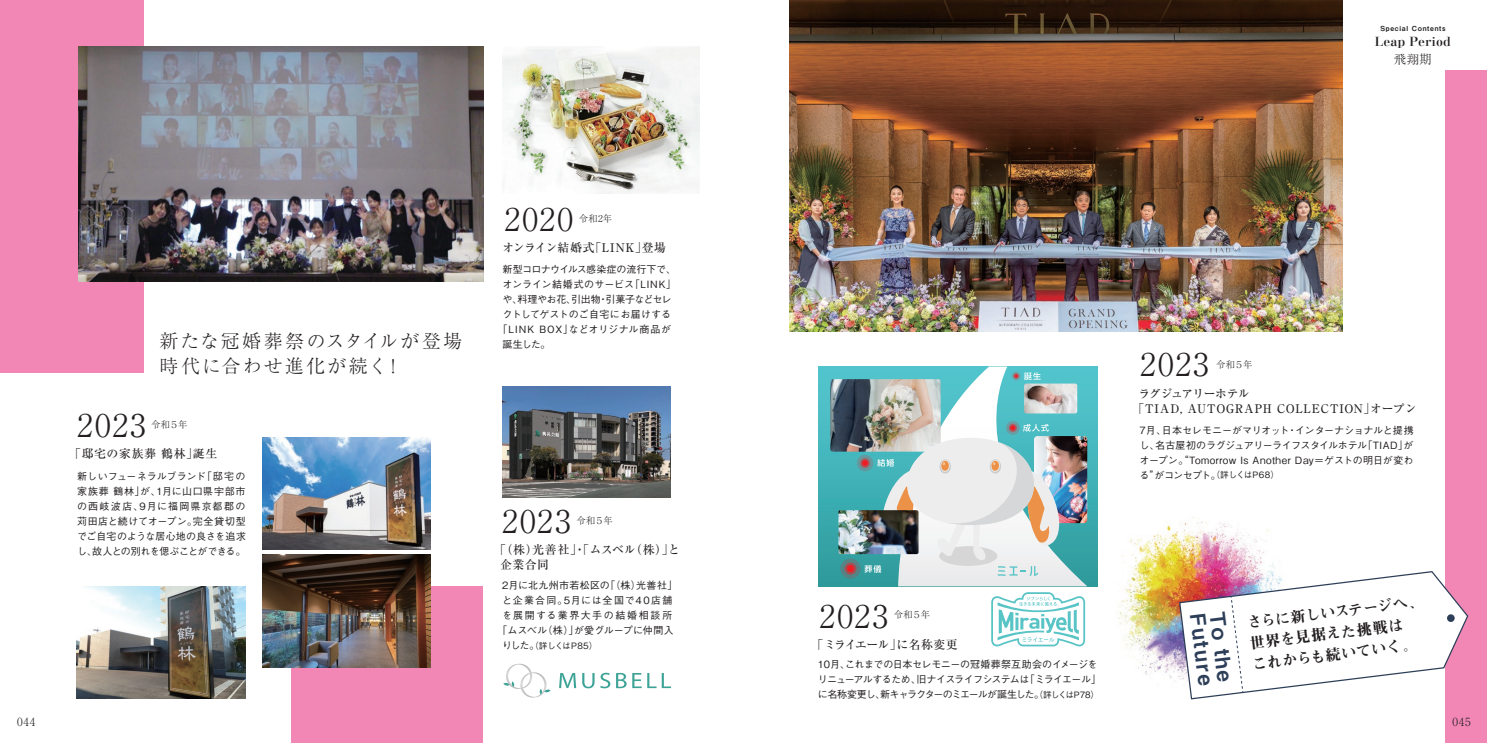
<style>
.page{position:relative;width:1487px;height:743px;background:#fff}
.page>*{position:absolute;margin:0;border:0;box-sizing:border-box;transform-origin:0 0}
.t1{font:300 31.25px "Ryumin Pro";letter-spacing:.07em;color:#231f20}
.t2{font:21px "Midashi Go Pro MB31";color:#2d3e58}
.t3{font:300 18.75px/25px "Ryumin Pro";letter-spacing:.125em;color:#231f20}
.t4{font:15px/21px "Midashi Min Pro MA31";color:#231f20}
.t5{font:800 12.5px "Kocho Std";letter-spacing:.005em;color:#231f20}
.t6{font:300 12.5px "Ryumin Pro";color:#231f20}
.t7{font:500 11.88px/15px "Ryumin Pro";letter-spacing:.04em;color:#231f20}
.t8{font:500 11.88px "Ryumin Pro";letter-spacing:-.055em;color:#231f20}
.t9{font:300 11.25px "Ryumin Pro";letter-spacing:.05em;color:#231f20}
.t10{font:500 10px/15px "Gothic BBB Pro";letter-spacing:-.01em;color:#231f20;text-align:justify}
.t11{font:500 10px/15px "Gothic BBB Pro";letter-spacing:-.06em;color:#231f20}
.t12{font:500 10px/15px "Gothic BBB Pro";letter-spacing:.065em;color:#231f20;text-align:center}
.t13{font:500 10px "Gothic BBB Pro";letter-spacing:.04em;color:#231f20}
.t14{font:500 10px "Gothic BBB Pro";letter-spacing:-.03em;color:#231f20}
.t15{font:500 10px "Gothic BBB Pro";letter-spacing:.07em;color:#231f20}
.t16{font:500 10px "Gothic BBB Pro";letter-spacing:-.04em;color:#231f20}
.t17{font:500 10px "Gothic BBB Pro";letter-spacing:.01em;color:#231f20}
.t18{font:300 9.38px "Ryumin Pro";letter-spacing:-.065em;color:#231f20}
.t19{font:500 8.75px "Gothic BBB Pro";letter-spacing:-.035em;color:#231f20}
.t20{font:6.88px "Midashi Go Pro MB31";letter-spacing:.1em;color:#231f20}
.s1{font-size:10px}
.s2{font-size:8.75px}
</style>
<div class="page">
<img style="left:1077px;top:499px;width:198px;height:201px">
<div style="left:0;top:0;width:144px;height:372px;background:#f287b6"></div>
<div style="left:1445px;top:70px;width:41px;height:672px;background:#f287b6"></div>
<div style="left:291px;top:586px;width:191px;height:156px;background:#f287b6"></div>
<div style="left:818px;top:366px;width:279px;height:220px;background:linear-gradient(to bottom,#55c8d1,#2e9b9c)"></div>
<img style="left:830px;top:379px;width:32px;height:72px">
<svg style="left:840px;top:558px;width:20px;height:20px"></svg>
<svg style="left:844px;top:562px;width:12px;height:12px"></svg>
<div style="left:847px;top:565px;width:7px;height:7px;background:#ee1d23;border-radius:50%"></div>
<svg style="left:856px;top:454px;width:17px;height:17px"></svg>
<img style="left:838px;top:510px;width:24px;height:44px">
<img style="left:789px;top:0;width:552px;height:331px">
<img style="left:262px;top:437px;width:169px;height:112px">
<img style="left:262px;top:554px;width:169px;height:113px">
<img style="left:77px;top:586px;width:168px;height:112px">
<svg style="left:1178px;top:570px;width:290px;height:129px"></svg>
<svg style="left:503px;top:663px;width:47px;height:33px"></svg>
<svg style="left:559px;top:673px;width:17px;height:14px"></svg>
<svg style="left:582px;top:673px;width:12px;height:15px"></svg>
<svg style="left:600px;top:672px;width:10px;height:16px"></svg>
<svg style="left:616px;top:672px;width:10px;height:16px"></svg>
<svg style="left:632px;top:673px;width:9px;height:14px"></svg>
<svg style="left:647px;top:673px;width:24px;height:14px"></svg>
<img style="left:502px;top:386px;width:169px;height:111px">
<svg style="left:991px;top:592px;width:94px;height:54px"></svg>
<img style="left:862px;top:366px;width:225px;height:220px">
<img style="left:78px;top:46px;width:406px;height:235px">
<img style="left:502px;top:46px;width:197px;height:147px">
<p class="t20" style="left:1380px;top:23px;width:66px">Special Contents</p>
<h3 class="t3" style="left:160px;top:326px;width:304px">新たな冠婚葬祭のスタイルが登場時代に合わせ進化が続く！</h3>
<h1 class="t1" style="left:77px;top:401px;width:70px">2023</h1>
<p class="t10" style="left:77px;top:467px;width:170px">新しいフューネラルブランド「邸宅の家族葬 鶴林」が、1月に山口県宇部市の西岐波店、9月に福岡県京都郡の苅田店と続けてオープン。完全貸切型でご自宅のような居心地の良さを追求し、故人との別れを偲ぶことができる。</p>
<p class="t18" style="left:151px;top:417px;width:38px">令和５年</p>
<p class="t7" style="left:69px;top:445px;width:149px">「邸宅の家族葬 鶴林」誕生</p>
<h1 class="t1" style="left:504px;top:194px;width:70px">2020</h1>
<p class="t16" style="left:502px;top:261px;width:175px">新型コロナウイルス感染症の流行下で、</p>
<p class="t13" style="left:502px;top:276px;width:175px">オンライン結婚式のサービス「LINK」</p>
<p class="t14" style="left:502px;top:291px;width:170px">や、料理やお花、引出物・引菓子などセレ</p>
<p class="t17" style="left:502px;top:306px;width:170px">クトしてゲストのご自宅にお届けする</p>
<p class="t15" style="left:497px;top:321px;width:175px">「LINK BOX」などオリジナル商品が</p>
<p class="t10" style="left:502px;top:335px;width:49px">誕生した。</p>
<p class="t18" style="left:578px;top:211px;width:35px">令和2年</p>
<p class="t7" style="left:502px;top:239px;width:165px">オンライン結婚式「LINK」登場</p>
<h1 class="t1" style="left:502px;top:496px;width:70px">2023</h1>
<p class="t18" style="left:576px;top:513px;width:38px">令和５年</p>
<p class="t7" style="left:500px;top:541px;width:181px;text-indent:-6px">「（株）光善社」・「ムスベル（株）」と企業合同</p>
<p class="t12" style="left:497px;top:576px;width:182px">2月に北九州市若松区の「（株）光善社」と企業合同。5月には全国で40店舗を展開する業界大手の結婚相談所「ムスベル（株）」が愛グループに仲間入</p>
<p class="t19" style="left:502px;top:638px;width:97px"><span class="s1">りした。</span>（詳しくはP85）</p>
<p class="t5" style="left:1374px;top:31px;width:78px">Leap Period</p>
<p class="t6" style="left:1393px;top:49px;width:40px">飛翔期</p>
<h1 class="t1" style="left:1140px;top:340px;width:70px">2023</h1>
<p class="t18" style="left:1216px;top:356px;width:38px">令和５年</p>
<p class="t7" style="left:1132px;top:384px;width:286px;text-indent:6px">ラグジュアリーホテル<br>「TIAD, AUTOGRAPH COLLECTION」オープン</p>
<p class="t10" style="left:1139px;top:421px;width:276px">7月、日本セレモニーがマリオット・インターナショナルと提携し、名古屋初のラグジュアリーライフスタイルホテル「TIAD」がオープン。“Tomorrow Is Another Day＝ゲストの明日が変わる”がコンセプト。<span class="s2">（詳しくはP68）</span></p>
<h1 class="t1" style="left:819px;top:591px;width:70px">2023</h1>
<p class="t11" style="left:818px;top:655px;width:285px">10月、これまでの日本セレモニーの冠婚葬祭互助会のイメージをリニューアルするため、旧ナイスライフシステムは「ミライエール」に名称変更し、新キャラクターのミエールが誕生した。<span class="s2">（詳しくはP78）</span></p>
<p class="t18" style="left:893px;top:607px;width:38px">令和５年</p>
<p class="t8" style="left:811px;top:634px;width:147px">「ミライエール」に名称変更</p>
<h2 class="t2" style="left:1214px;top:610px;width:75px;rotate:83deg">Future</h2>
<h2 class="t2" style="left:1233px;top:609px;width:71px;rotate:83deg">To the</h2>
<h3 class="t4" style="left:1245px;top:610px;width:179px;rotate:-7deg">さらに新しいステージへ、世界を見据えた挑戦は<br>これからも続いていく。</h3>
<p class="t9" style="left:17px;top:712px;width:20px">044</p>
<p class="t9" style="left:1452px;top:712px;width:20px">045</p>
</div>
